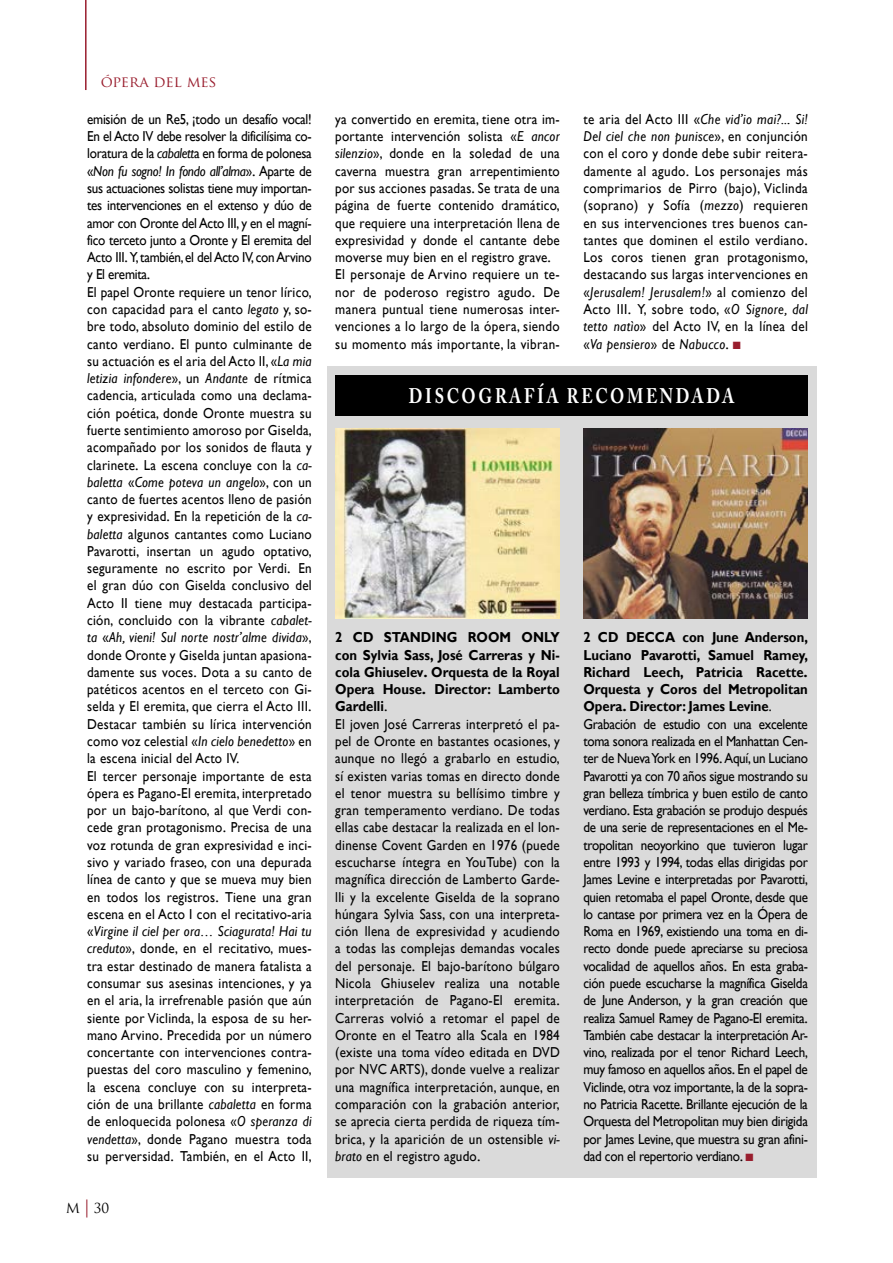
<style>
.page{position:relative;width:893px;height:1263px;background:#fff}
.page>*{position:absolute;margin:0;border:0;box-sizing:border-box;transform-origin:0 0}
.t1{font:700 21px "Adobe Caslon Pro";letter-spacing:.165em;color:#fff;scale:.78 1}
.t2{font:15px "Trajan Pro";color:#991e2e}
.t3{font:14.4px/17.2px "Gill Sans";letter-spacing:.02em;color:#000;scale:.91 1}
.t4{font:14.4px/17.2px "Gill Sans";letter-spacing:-.02em;color:#000;scale:.91 1}
.t5{font:14.4px/17.2px "Gill Sans";letter-spacing:.02em;color:#000;scale:1.1 1}
.t6{font:13.5px "Trajan Pro";color:#000}
.s1{font-style:italic}
.s2{font-family:"Caslon 540 LT Std";font-size:18px;color:#991e2e}
.s3{color:#991e2e}
.s4{font-weight:700}
</style>
<div class="page">
<hr style="left:85px;top:0;width:2px;height:90px;background:#991e2e">
<div style="left:327px;top:367px;width:489px;height:811px;background:#dadada"></div>
<div style="left:335px;top:375px;width:473px;height:41px;background:#000"></div>
<img style="left:336px;top:428px;width:224px;height:190px">
<img style="left:583px;top:428px;width:225px;height:190px">
<p class="t2" style="left:101px;top:72px;width:118px">ópera del mes</p>
<p class="t3" style="left:87px;top:111px;width:248px">emisión de un Re5, ¡todo un desafío vocal!<br>En el Acto IV debe resolver la dificilísima co&shy;loratura de la <span class="s1">cabalett</span>a en forma de polonesa «<span class="s1">Non fu sogno! In fondo all’alma</span>». Aparte de sus actuaciones solistas tiene muy importan&shy;tes intervenciones en el extenso y dúo de amor con Oronte del Acto III, y en el magní&shy;fico terceto junto a Oronte y El eremita del Acto III. Y, también, el del Acto IV, con Arvino y El eremita.<br>El papel Oronte requiere un tenor lírico, con capacidad para el canto <span class="s1">legato</span> y, so&shy;bre todo, absoluto dominio del estilo de canto verdiano. El punto culminante de su actuación es el aria del Acto II, «<span class="s1">La mia letizia infondere</span>», un <span class="s1">Andante</span> de rítmica cadencia, articulada como una declama&shy;ción poética, donde Oronte muestra su fuerte sentimiento amoroso por Giselda, acompañado por los sonidos de flauta y clarinete. La escena concluye con la <span class="s1">ca&shy;baletta</span> «<span class="s1">Come poteva un angelo</span>», con un canto de fuertes acentos lleno de pasión y expresividad. En la repetición de la <span class="s1">ca&shy;baletta</span> algunos cantantes como Luciano Pavarotti, insertan un agudo optativo, seguramente no escrito por Verdi. En el gran dúo con Giselda conclusivo del Acto II tiene muy destacada participa&shy;ción, concluido con la vibrante <span class="s1">cabalet&shy;ta</span> «<span class="s1">Ah, vieni! Sul norte nostr’alme divida</span>», donde Oronte y Giselda juntan apasiona&shy;damente sus voces. Dota a su canto de patéticos acentos en el terceto con Gi&shy;selda y El eremita, que cierra el Acto III.<br>Destacar también su lírica intervención como voz celestial «<span class="s1">In cielo benedetto</span>» en la escena inicial del Acto IV.<br>El tercer personaje importante de esta ópera es Pagano-El eremita, interpretado por un bajo-barítono, al que Verdi con&shy;cede gran protagonismo. Precisa de una voz rotunda de gran expresividad e inci&shy;sivo y variado fraseo, con una depurada línea de canto y que se mueva muy bien en todos los registros. Tiene una gran escena en el Acto I con el recitativo-aria «<span class="s1">Virgine il ciel per ora… Sciagurata! Hai tu creduto</span>», donde, en el recitativo, mues&shy;tra estar destinado de manera fatalista a consumar sus asesinas intenciones, y ya en el aria, la irrefrenable pasión que aún siente por Viclinda, la esposa de su her&shy;mano Arvino. Precedida por un número concertante con intervenciones contra&shy;puestas del coro masculino y femenino, la escena concluye con su interpreta&shy;ción de una brillante <span class="s1">cabaletta</span> en forma de enloquecida polonesa «<span class="s1">O speranza di vendetta</span>», donde Pagano muestra toda su perversidad. También, en el Acto II,</p>
<p class="t6" style="left:66px;top:1199px;width:45px">M <span class="s2">|</span> 30</p>
<p class="t3" style="left:335px;top:111px;width:248px">ya convertido en eremita, tiene otra im&shy;portante intervención solista «<span class="s1">E ancor silenzio</span>», donde en la soledad de una caverna muestra gran arrepentimiento por sus acciones pasadas. Se trata de una página de fuerte contenido dramático, que requiere una interpretación llena de expresividad y donde el cantante debe moverse muy bien en el registro grave.<br>El personaje de Arvino requiere un te&shy;nor de poderoso registro agudo. De manera puntual tiene numerosas inter&shy;venciones a lo largo de la ópera, siendo su momento más importante, la vibran-</p>
<p class="t3" style="left:583px;top:111px;width:248px;text-align:justify">te aria del Acto III «<span class="s1">Che vid’io mai?... Si!<br>Del ciel che non punisce</span>», en conjunción con el coro y donde debe subir reitera&shy;damente al agudo. Los personajes más comprimarios de Pirro (bajo), Viclinda (soprano) y Sofía (<span class="s1">mezzo</span>) requieren en sus intervenciones tres buenos can&shy;tantes que dominen el estilo verdiano.<br>Los coros tienen gran protagonismo, destacando sus largas intervenciones en «<span class="s1">Jerusalem! Jerusalem!</span>» al comienzo del Acto III. Y, sobre todo, «<span class="s1">O Signore, dal tetto natìo</span>» del Acto IV, en la línea del «<span class="s1">Va pensiero</span>» de <span class="s1">Nabucco</span>. <span class="s3">■</span></p>
<h1 class="t1" style="left:409px;top:384px;width:419px">DISCOGRAFÍA RECOMENDADA</h1>
<p class="t5" style="left:335px;top:629px;width:206px"><span class="s4">2 CD STANDING ROOM ONLY con Sylvia Sass, José Carreras y Ni&shy;cola Ghiuselev. Orquesta de la Royal Opera House. Director: Lamberto Gardelli</span>.<br>El joven José Carreras interpretó el pa&shy;pel de Oronte en bastantes ocasiones, y aunque no llegó a grabarlo en estudio, sí existen varias tomas en directo donde el tenor muestra su bellísimo timbre y gran temperamento verdiano. De todas ellas cabe destacar la realizada en el lon&shy;dinense Covent Garden en 1976 (puede escucharse íntegra en YouTube) con la magnífica dirección de Lamberto Garde&shy;lli y la excelente Giselda de la soprano húngara Sylvia Sass, con una interpreta&shy;ción llena de expresividad y acudiendo a todas las complejas demandas vocales del personaje. El bajo-barítono búlgaro Nicola Ghiuselev realiza una notable interpretación de Pagano-El eremita.<br>Carreras volvió a retomar el papel de Oronte en el Teatro alla Scala en 1984 (existe una toma vídeo editada en DVD por NVC ARTS), donde vuelve a realizar una magnífica interpretación, aunque, en comparación con la grabación anterior, se aprecia cierta perdida de riqueza tím&shy;brica, y la aparición de un ostensible <span class="s1">vi&shy;brato</span> en el registro agudo.</p>
<p class="t4" style="left:583px;top:629px;width:248px"><span class="s4">2 CD DECCA con June Anderson, Luciano Pavarotti, Samuel Ramey, Richard Leech, Patricia Racette.<br>Orquesta y Coros del Metropolitan Opera. Director: James Levine</span>.<br>Grabación de estudio con una excelente toma sonora realizada en el Manhattan Cen&shy;ter de Nueva York en 1996. Aquí, un Luciano Pavarotti ya con 70 años sigue mostrando su gran belleza tímbrica y buen estilo de canto verdiano. Esta grabación se produjo después de una serie de representaciones en el Me&shy;tropolitan neoyorkino que tuvieron lugar entre 1993 y 1994, todas ellas dirigidas por James Levine e interpretadas por Pavarotti, quien retomaba el papel Oronte, desde que lo cantase por primera vez en la Ópera de Roma en 1969, existiendo una toma en di&shy;recto donde puede apreciarse su preciosa vocalidad de aquellos años. En esta graba&shy;ción puede escucharse la magnífica Giselda de June Anderson, y la gran creación que realiza Samuel Ramey de Pagano-El eremita.<br>También cabe destacar la interpretación Ar&shy;vino, realizada por el tenor Richard Leech, muy famoso en aquellos años. En el papel de Viclinde, otra voz importante, la de la sopra&shy;no Patricia Racette. Brillante ejecución de la Orquesta del Metropolitan muy bien dirigida por James Levine, que muestra su gran afini&shy;dad con el repertorio verdiano. <span class="s3">■</span></p>
</div>
